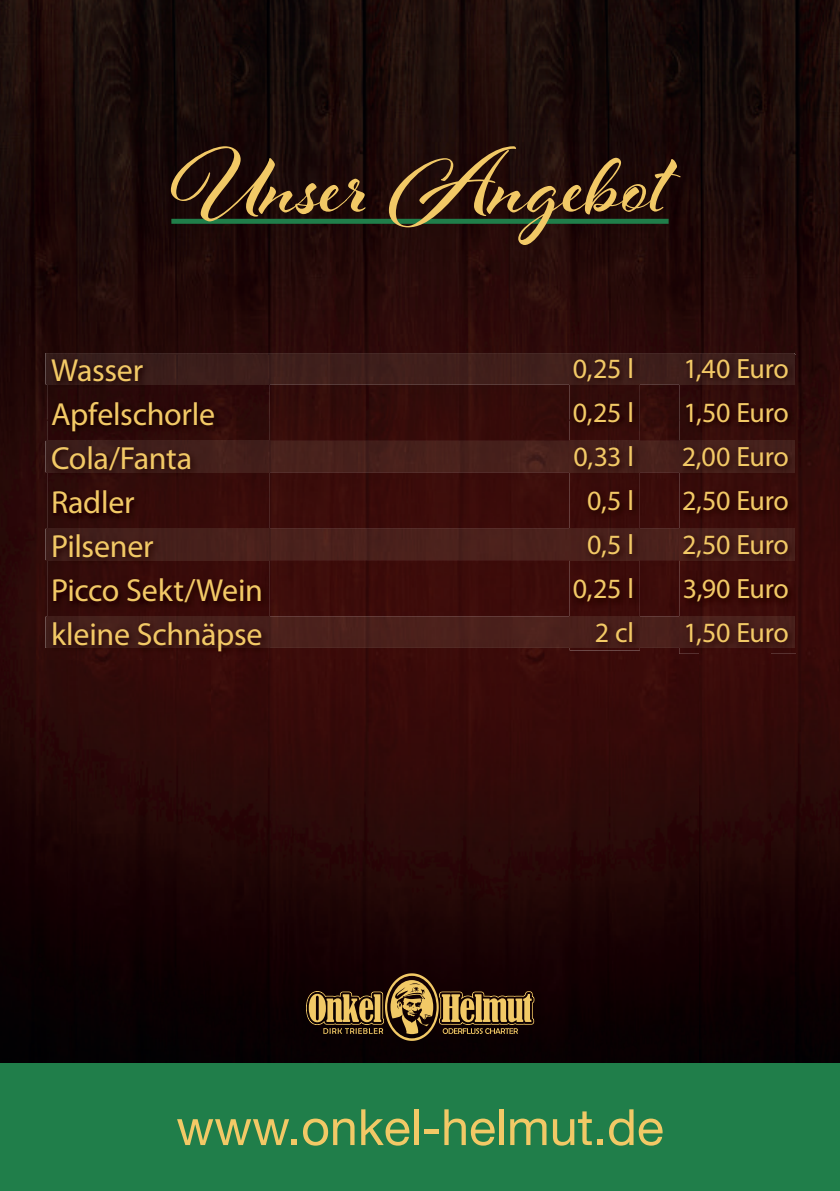
<style>
.page{position:relative;width:840px;height:1191px;background:#fff}
.page>*{position:absolute;margin:0;border:0;box-sizing:border-box;transform-origin:0 0}
.t1{font:700 100px "Al Fresco";color:#f2c966}
.t2{font:50px "CDU Helvetica";color:#f2c966}
.t3{font:32px/44px "Myriad Pro";letter-spacing:-.01em;color:#f2c966}
.t4{font:28px/44px "Myriad Pro";letter-spacing:-.01em;color:#f2c966;text-align:justify}
</style>
<div class="page">
<img style="left:0;top:0;width:839px;height:419px">
<img style="left:0;top:419px;width:69px;height:644px">
<img style="left:210px;top:419px;width:489px;height:644px">
<img style="left:770px;top:419px;width:69px;height:644px">
<img style="left:69px;top:659px;width:141px;height:404px">
<img style="left:699px;top:654px;width:71px;height:409px">
<div style="left:45px;top:353px;width:749px;height:31px;background:#3f1f1b"></div>
<div style="left:45px;top:441px;width:633px;height:31px;background:#48211c"></div>
<div style="left:45px;top:529px;width:633px;height:31px;background:#4b211c"></div>
<div style="left:45px;top:617px;width:633px;height:31px;background:#4b211c"></div>
<svg style="left:306px;top:973px;width:228px;height:68px;background:#594222"></svg>
<img style="left:48px;top:355px;width:222px;height:304px">
<img style="left:48px;top:441px;width:222px;height:31px">
<img style="left:48px;top:529px;width:222px;height:31px">
<img style="left:678px;top:355px;width:117px;height:299px">
<img style="left:678px;top:355px;width:116px;height:29px">
<img style="left:569px;top:354px;width:70px;height:296px">
<div style="left:569px;top:441px;width:70px;height:31px;background:#411c17"></div>
<img style="left:569px;top:529px;width:70px;height:31px">
<img style="left:569px;top:617px;width:70px;height:31px">
<div style="left:171px;top:219px;width:497px;height:5px;background:#207e4a"></div>
<div style="left:0;top:1063px;width:839px;height:128px;background:#207e4a"></div>
<h1 class="t1" style="left:171px;top:118px;width:498px">Unser Angebot</h1>
<p class="t4" style="left:572px;top:347px;width:62px;text-align:right">0,25 l<br>0,25 l<br>0,33 l<br>0,5 l<br>0,5 l<br>0,25 l<br>2 cl</p>
<p class="t3" style="left:51px;top:349px;width:213px">Wasser<br>Apfelschorle<br>Cola/Fanta<br>Radler<br>Pilsener<br>Picco Sekt/Wein kleine Schnäpse</p>
<p class="t4" style="left:681px;top:347px;width:108px">1,40 Euro 1,50 Euro 2,00 Euro 2,50 Euro 2,50 Euro 3,90 Euro 1,50 Euro</p>
<h2 class="t2" style="left:176px;top:1097px;width:489px">www.onkel-helmut.de</h2>
</div>
